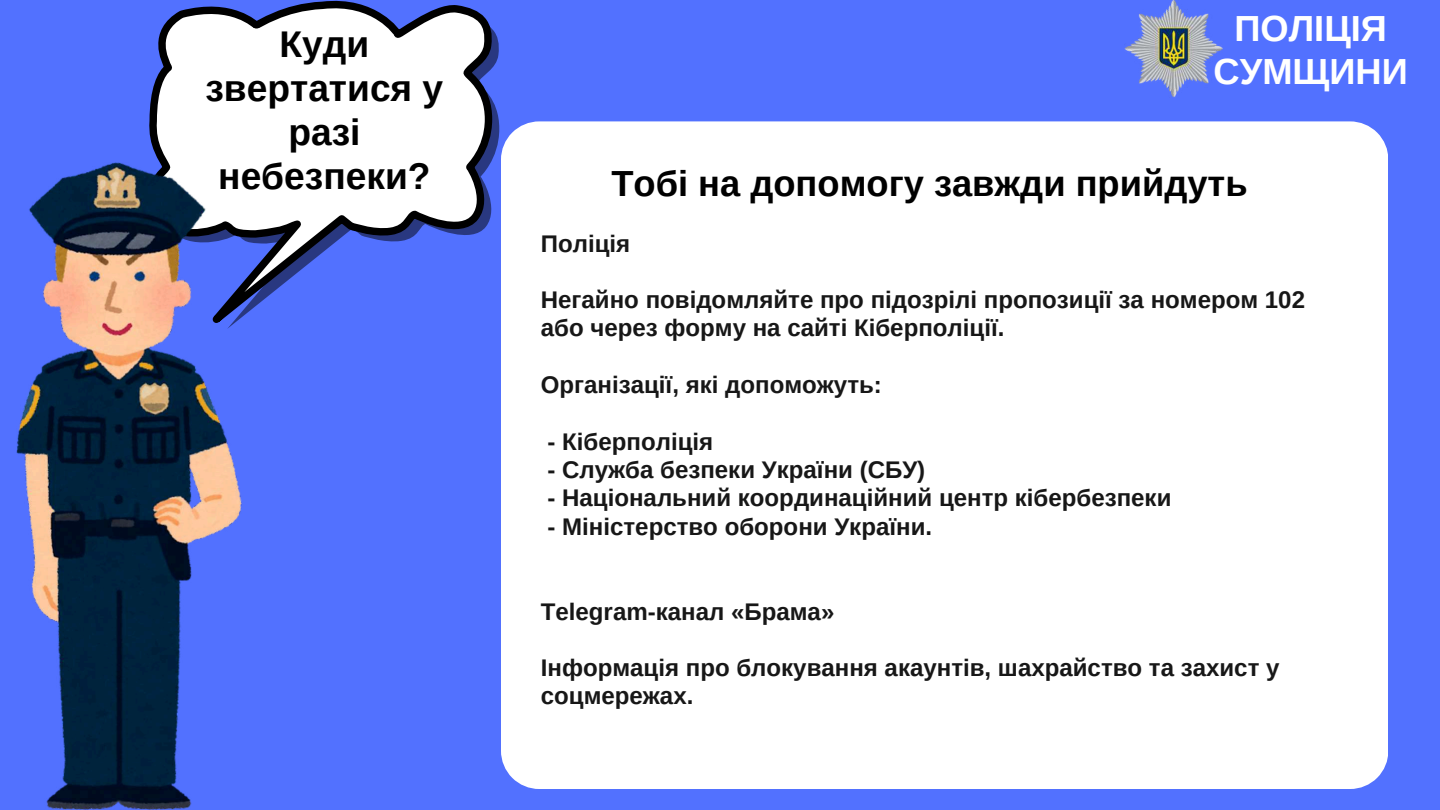
<style>
.page{position:relative;width:1440px;height:810px;background:#5271ff}
.page>*{position:absolute;margin:0;border:0;box-sizing:border-box;transform-origin:0 0}
.t1{font:700 37.1px/44.2px "Arimo";color:#000;text-align:center}
.t2{font:700 36.3px "Arimo";color:#000}
.t3{font:700 36.3px/43.5px "Arimo";color:#fff;text-align:center}
.t4{font:700 24.1px/28.3px "Arimo";color:#171717}
</style>
<div class="page">
<img style="left:1125px;top:0;width:97px;height:97px">
<svg style="left:149px;top:0;width:347px;height:318px"></svg>
<img style="left:16px;top:162px;width:225px;height:648px">
<div style="left:501px;top:121px;width:887px;height:668px;background:#fff"></div>
<h1 class="t1" style="left:206px;top:22px;width:239px">Куди звертатися у разі небезпеки?</h1>
<h2 class="t3" style="left:1214px;top:6px;width:196px">ПОЛІЦІЯ<br>СУМЩИНИ</h2>
<h2 class="t2" style="left:611px;top:163px;width:638px">Тобі на допомогу завжди прийдуть</h2>
<p class="t4" style="left:541px;top:229px;width:91px">Поліція</p>
<p class="t4" style="left:541px;top:286px;width:766px">Негайно повідомляйте про підозрілі пропозиції за номером 102 або через форму на сайті Кіберполіції.</p>
<p class="t4" style="left:541px;top:371px;width:343px">Організації, які допоможуть:</p>
<p class="t4" style="left:548px;top:427px;width:167px">- Кіберполіція</p>
<p class="t4" style="left:548px;top:455px;width:379px">- Служба безпеки України (СБУ)</p>
<p class="t4" style="left:548px;top:484px;width:625px">- Національний координаційний центр кібербезпеки</p>
<p class="t4" style="left:548px;top:512px;width:386px">- Міністерство оборони України.</p>
<p class="t4" style="left:541px;top:597px;width:295px">Telegram-канал «Брама»</p>
<p class="t4" style="left:541px;top:654px;width:740px">Інформація про блокування акаунтів, шахрайство та захист у соцмережах.</p>
</div>
